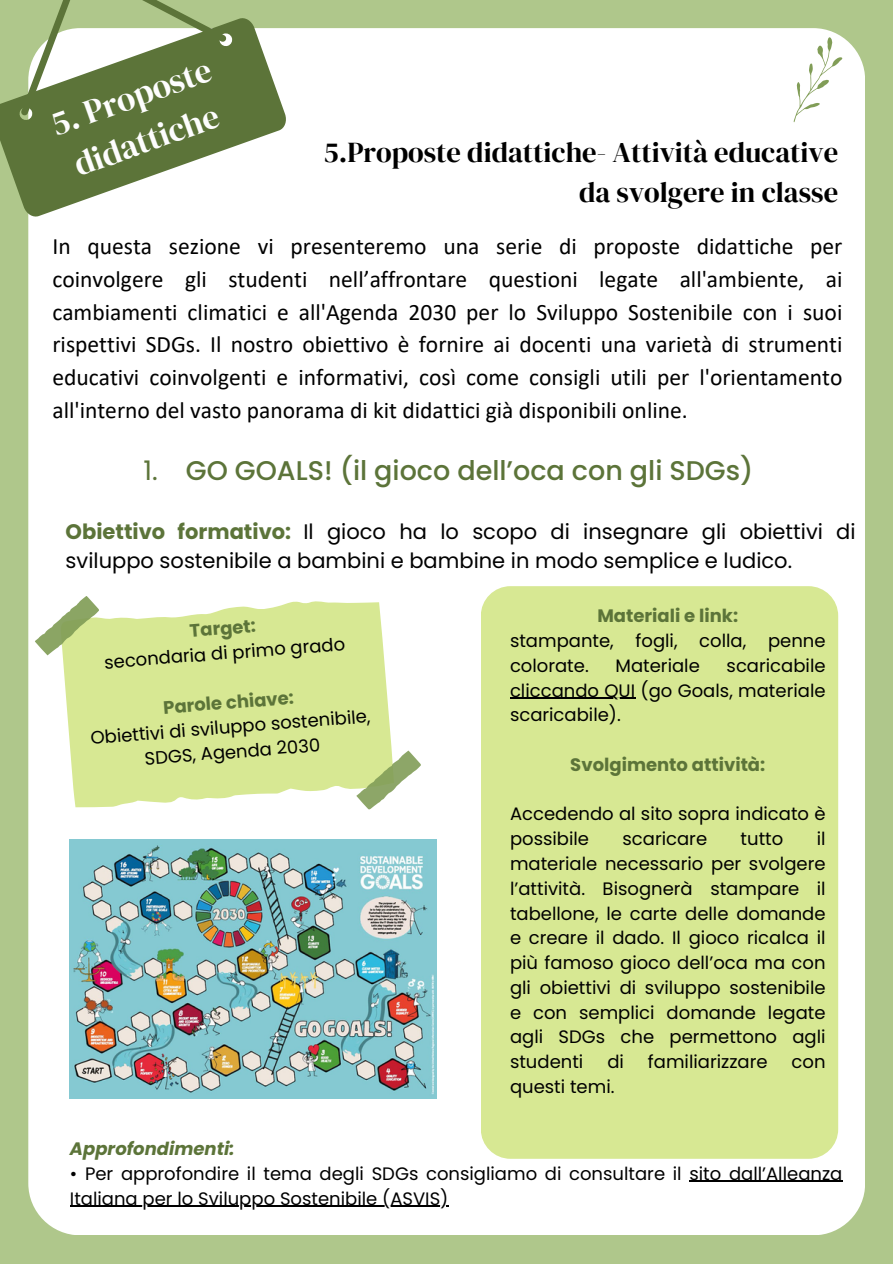
<style>
.page{position:relative;width:893px;height:1264px;background:#fff}
.page>*{position:absolute;margin:0;border:0;box-sizing:border-box;transform-origin:0 0}
.t1{font:33.45px/46px "DM Serif Display";color:#fdfdfd}
.t2{font:28.5px/39.3px "DM Serif Display";color:#000;text-align:right}
.t3{font:500 27px "Poppins";color:#5c7439}
.t4{font:23.55px/32.7px "Calibri";color:#000;text-align:justify}
.t5{font:21px/29.2px "Poppins";color:#000}
.t6{font:18px/24.8px "Poppins";color:#000}
.t7{font:700 18px "Poppins";color:#5c7439}
.t8{font:italic 700 18px "Poppins";color:#5c7439}
.s1{font-weight:400}
.s2{font-weight:700;color:#5c7439}
</style>
<div class="page">
<div style="left:0;top:0;width:892px;height:1263px;background:#afc78b"></div>
<div style="left:28px;top:28px;width:837px;height:1206px;background:#fff;border-radius:52px"></div>
<svg style="left:793px;top:37px;width:49px;height:85px"></svg>
<svg style="left:0;top:18px;width:287px;height:200px;fill:#5c7439"></svg>
<svg style="left:21px;top:0;width:205px;height:115px"></svg>
<svg style="left:62px;top:601px;width:330px;height:207px;background:#dbeaa0"></svg>
<svg style="left:35px;top:596px;width:66px;height:60px"></svg>
<svg style="left:354px;top:750px;width:67px;height:60px"></svg>
<div style="left:481px;top:586px;width:357px;height:572px;background:#d7e893;border-radius:30px"></div>
<img style="left:70px;top:839px;width:367px;height:259px">
<hr style="left:510px;top:697px;width:125px;height:2px;background:#000">
<hr style="left:689px;top:1180px;width:153px;height:1px;background:#000">
<hr style="left:70px;top:1205px;width:378px;height:1px;background:#000">
<h1 class="t1" style="left:44px;top:103px;width:170px;rotate:-20deg">5. Proposte didattiche</h1>
<h2 class="t2" style="left:323px;top:133px;width:516px">5.Proposte didattiche- Attività educative da svolgere in classe</h2>
<p class="t4" style="left:52px;top:232px;width:791px">In questa sezione vi presenteremo una serie di proposte didattiche per coinvolgere gli studenti nell’affrontare questioni legate all'ambiente, ai cambiamenti climatici e all'Agenda 2030 per lo Sviluppo Sostenibile con i suoi rispettivi SDGs. Il nostro obiettivo è fornire ai docenti una varietà di strumenti educativi coinvolgenti e informativi, così come consigli utili per l'orientamento all'interno del vasto panorama di kit didattici già disponibili online.</p>
<h3 class="t3" style="left:144px;top:451px;width:611px"><span class="s1">1.</span> GO GOALS! (il gioco dell’oca con gli SDGs)</h3>
<p class="t5" style="left:66px;top:516px;width:791px"><span class="s2">Obiettivo formativo:</span> Il gioco ha lo scopo di insegnare gli obiettivi di sviluppo sostenibile a bambini e bambine in modo semplice e ludico.</p>
<p class="t7" style="left:189px;top:618px;width:68px;rotate:-4deg">Target:</p>
<p class="t6" style="left:103px;top:649px;width:243px;rotate:-4deg">secondaria di primo grado</p>
<p class="t7" style="left:162px;top:694px;width:132px;rotate:-4deg">Parole chiave:</p>
<p class="t6" style="left:90px;top:724px;width:282px;text-align:center;rotate:-4deg">Obiettivi di sviluppo sostenibile,<br>SDGS, Agenda 2030</p>
<p class="t7" style="left:597px;top:603px;width:142px">Materiali e link:</p>
<p class="t6" style="left:510px;top:628px;width:317px">stampante, fogli, colla, penne colorate.</p>
<p class="t6" style="left:510px;top:653px;width:317px;text-align:justify;text-indent:217px">scaricabile cliccando QUI (go Goals, materiale scaricabile).</p>
<p class="t7" style="left:570px;top:752px;width:196px">Svolgimento attività:</p>
<p class="t6" style="left:510px;top:801px;width:317px">Accedendo al sito sopra indicato è possibile</p>
<p class="t6" style="left:615px;top:653px;width:86px">Materiale</p>
<p class="t6" style="left:510px;top:826px;width:317px;text-align:justify;text-indent:307px">il materiale necessario per svolgere l’attività. Bisognerà stampare il tabellone, le carte delle domande e creare il dado. Il gioco ricalca il più famoso gioco dell’oca ma con gli obiettivi di sviluppo sostenibile e con semplici domande legate agli SDGs che permettono agli studenti</p>
<p class="t6" style="left:622px;top:826px;width:86px">scaricare</p>
<p class="t6" style="left:740px;top:826px;width:44px">tutto</p>
<p class="t6" style="left:607px;top:1049px;width:18px">di</p>
<p class="t6" style="left:648px;top:1049px;width:121px">familiarizzare</p>
<p class="t6" style="left:791px;top:1049px;width:35px">con</p>
<p class="t6" style="left:510px;top:1074px;width:106px">questi temi.</p>
<p class="t8" style="left:70px;top:1136px;width:166px">Approfondimenti:</p>
<p class="t6" style="left:70px;top:1160px;width:774px">• Per approfondire il tema degli SDGs consigliamo di consultare il sito dall’Alleanza<br>Italiana per lo Sviluppo Sostenibile (ASVIS)</p>
</div>
